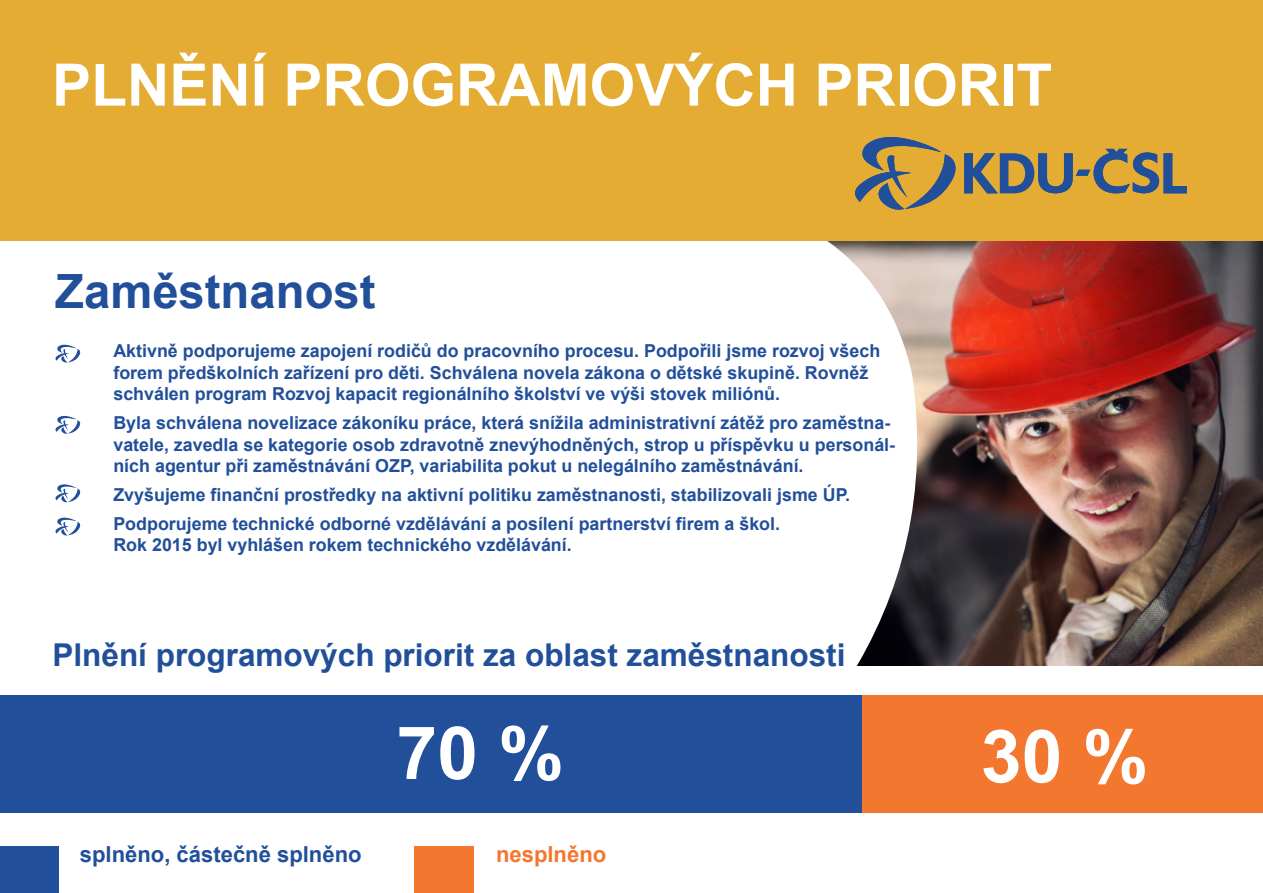
<style>
.page{position:relative;width:1263px;height:893px;background:#fff}
.page>*{position:absolute;margin:0;border:0;box-sizing:border-box;transform-origin:0 0}
.t1{font:700 73.5px "Arial";color:#fff}
.t2{font:700 58.65px "Arial";color:#fff}
.t3{font:700 47.25px "Arial";color:#214f9a}
.t4{font:700 31.5px "Arial";color:#214f9a}
.t5{font:700 22.05px "Arial";color:#214f9a}
.t6{font:700 22.05px "Arial";color:#f3772e}
.t7{font:700 17.85px/21.5px "Arial";color:#214f9a}
</style>
<div class="page">
<img style="left:929px;top:240px;width:334px;height:425px">
<svg style="left:588px;top:240px;width:341px;height:426px"></svg>
<div style="left:414px;top:846px;width:59px;height:47px;background:#f3772e"></div>
<div style="left:0;top:0;width:1263px;height:240px;background:#e4ac33"></div>
<svg style="left:855px;top:137px;width:332px;height:73px"></svg>
<div style="left:0;top:696px;width:1263px;height:117px;background:#214f9a"></div>
<div style="left:0;top:846px;width:59px;height:47px;background:#214f9a"></div>
<svg style="left:55px;top:344px;width:26px;height:19px"></svg>
<svg style="left:55px;top:415px;width:26px;height:19px"></svg>
<svg style="left:55px;top:484px;width:26px;height:19px"></svg>
<svg style="left:55px;top:517px;width:26px;height:19px"></svg>
<div style="left:862px;top:696px;width:401px;height:117px;background:#f3772e"></div>
<h2 class="t2" style="left:52px;top:46px;width:1002px">PLNĚNÍ PROGRAMOVÝCH PRIORIT</h2>
<h3 class="t3" style="left:55px;top:260px;width:322px">Zaměstnanost</h3>
<p class="t7" style="left:113px;top:341px;width:768px">Aktivně podporujeme zapojení rodičů do pracovního procesu. Podpořili jsme rozvoj všech forem předškolních zařízení pro děti. Schválena novela zákona o dětské skupině. Rovněž schválen program Rozvoj kapacit regionálního školství ve výši stovek miliónů.</p>
<p class="t7" style="left:113px;top:413px;width:783px">Byla schválena novelizace zákoníku práce, která snížila administrativní zátěž pro zaměstna&shy;vatele, zavedla se kategorie osob zdravotně znevýhodněných, strop u příspěvku u personál&shy;ních agentur při zaměstnávání OZP, variabilita pokut u nelegálního zaměstnávání.</p>
<p class="t7" style="left:113px;top:481px;width:738px;line-height:29px">Zvyšujeme finanční prostředky na aktivní politiku zaměstnanosti, stabilizovali jsme ÚP.<br>Podporujeme technické odborné vzdělávání a posílení partnerství firem a škol.</p>
<p class="t7" style="left:113px;top:535px;width:460px">Rok 2015 byl vyhlášen rokem technického vzdělávání.</p>
<h3 class="t4" style="left:52px;top:634px;width:794px">Plnění programových priorit za oblast zaměstnanosti</h3>
<h1 class="t1" style="left:396px;top:704px;width:169px">70 %</h1>
<p class="t5" style="left:80px;top:840px;width:283px">splněno, částečně splněno</p>
<p class="t6" style="left:496px;top:840px;width:112px">nesplněno</p>
<h1 class="t1" style="left:981px;top:707px;width:169px">30 %</h1>
</div>
